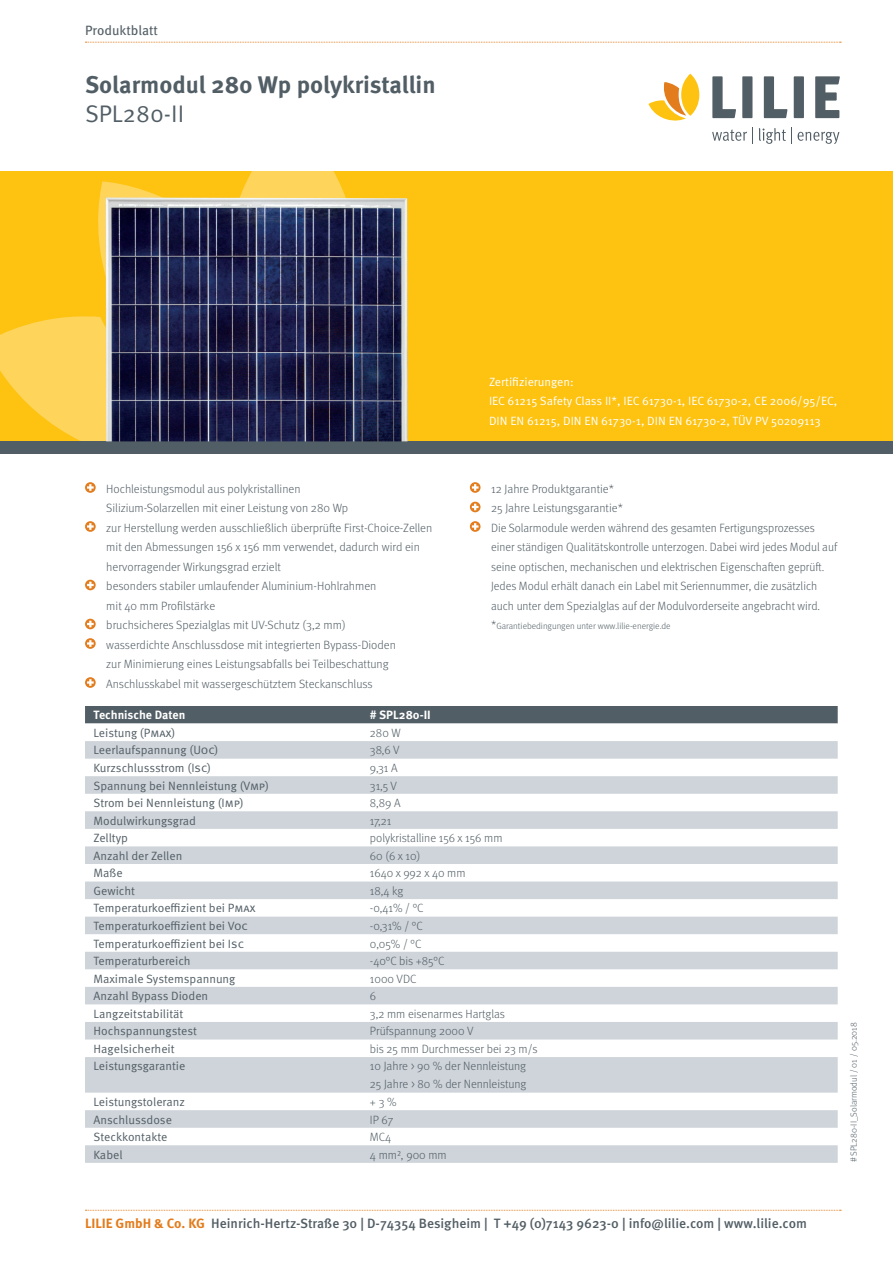
<style>
.page{position:relative;width:893px;height:1263px;background:#fff}
.page>*{position:absolute;margin:0;border:0;box-sizing:border-box;transform-origin:0 0}
.t1{font:700 24px "Meta OT";color:#525e65}
.t2{font:24px "Meta OT Norm";color:#525e65}
.t3{font:500 13.5px "Meta OT";color:#525e65}
.t4{font:13.5px "Meta OT";color:#525e65}
.t5{font:300 12px/19.5px "Meta OT";color:#525e65}
.t6{font:12px "Meta OT Norm";color:#525e65}
.t7{font:12px/19.5px "Meta OT Norm";color:#fff}
.t8{font:700 12px "Meta OT";color:#fff}
.t9{font:300 9px "Meta OT";color:#525e65}
.s1{font-size:12px}
.s2{font-weight:700;color:#e37c1c}
</style>
<div class="page">
<svg style="left:85px;top:482px;width:11px;height:11px"></svg>
<svg style="left:87px;top:484px;width:7px;height:7px"></svg>
<svg style="left:85px;top:521px;width:11px;height:11px"></svg>
<svg style="left:87px;top:523px;width:7px;height:7px"></svg>
<svg style="left:85px;top:580px;width:11px;height:10px"></svg>
<svg style="left:87px;top:582px;width:7px;height:6px"></svg>
<svg style="left:85px;top:619px;width:11px;height:10px"></svg>
<svg style="left:87px;top:621px;width:7px;height:6px"></svg>
<svg style="left:85px;top:638px;width:11px;height:11px"></svg>
<svg style="left:87px;top:640px;width:7px;height:7px"></svg>
<svg style="left:85px;top:677px;width:11px;height:11px"></svg>
<svg style="left:87px;top:679px;width:7px;height:7px"></svg>
<svg style="left:470px;top:482px;width:10px;height:11px"></svg>
<svg style="left:472px;top:484px;width:6px;height:7px"></svg>
<svg style="left:470px;top:502px;width:10px;height:10px"></svg>
<svg style="left:472px;top:504px;width:6px;height:6px"></svg>
<svg style="left:470px;top:521px;width:10px;height:11px"></svg>
<svg style="left:472px;top:523px;width:6px;height:7px"></svg>
<div style="left:85px;top:706px;width:753px;height:17px;background:#525e65"></div>
<svg style="left:85px;top:741px;width:753px;height:422px;fill:#ced4d9"></svg>
<div style="left:0;top:171px;width:893px;height:276px;background:#fec210"></div>
<svg style="left:85px;top:42px;width:756px;height:1px"></svg>
<svg style="left:712px;top:128px;width:41px;height:16px"></svg>
<svg style="left:759px;top:128px;width:33px;height:16px"></svg>
<svg style="left:798px;top:132px;width:41px;height:12px"></svg>
<svg style="left:648px;top:74px;width:51px;height:47px"></svg>
<div style="left:794px;top:76px;width:10px;height:42px;background:#525e65"></div>
<svg style="left:764px;top:76px;width:23px;height:42px"></svg>
<div style="left:742px;top:76px;width:10px;height:42px;background:#525e65"></div>
<svg style="left:712px;top:76px;width:24px;height:42px"></svg>
<svg style="left:815px;top:76px;width:25px;height:42px"></svg>
<svg style="left:85px;top:1210px;width:756px;height:1px"></svg>
<svg style="left:0;top:171px;width:346px;height:270px"></svg>
<div style="left:0;top:441px;width:893px;height:13px;background:#525e65"></div>
<img style="left:106px;top:197px;width:302px;height:244px">
<p class="t4" style="left:85px;top:22px;width:74px">Produktblatt</p>
<h1 class="t1" style="left:85px;top:69px;width:352px">Solarmodul 280 Wp polykristallin</h1>
<h1 class="t2" style="left:85px;top:100px;width:101px">SPL280-II</h1>
<p class="t7" style="left:489px;top:372px;width:350px">Zertifizierungen:<br>IEC 61215 Safety Class II*, IEC 61730-1, IEC 61730-2, CE 2006/95/EC,<br>DIN EN 61215, DIN EN 61730-1, DIN EN 61730-2, TÜV PV 50209113</p>
<p class="t5" style="left:106px;top:479px;width:327px">Hochleistungsmodul aus polykristallinen<br>Silizium-Solarzellen mit einer Leistung von 280 Wp<br>zur Herstellung werden ausschließlich überprüfte First-Choice-Zellen mit den Abmessungen 156 x 156 mm verwendet, dadurch wird ein hervorragender Wirkungsgrad erzielt<br>besonders stabiler umlaufender Aluminium-Hohlrahmen<br>mit 40 mm Profilstärke<br>bruchsicheres Spezialglas mit UV-Schutz (3,2 mm)<br>wasserdichte Anschlussdose mit integrierten Bypass-Dioden<br>zur Minimierung eines Leistungsabfalls bei Teilbeschattung Anschlusskabel mit wassergeschütztem Steckanschluss</p>
<p class="t5" style="left:491px;top:479px;width:347px">12 Jahre Produktgarantie*<br>25 Jahre Leistungsgarantie*<br>Die Solarmodule werden während des gesamten Fertigungsprozesses einer ständigen Qualitätskontrolle unterzogen. Dabei wird jedes Modul auf seine optischen, mechanischen und elektrischen Eigenschaften geprüft.<br>Jedes Modul erhält danach ein Label mit Seriennummer, die zusätzlich auch unter dem Spezialglas auf der Modulvorderseite angebracht wird.</p>
<p class="t9" style="left:491px;top:621px;width:181px"><span class="s1">*</span>Garantiebedingungen unter www.lilie-energie.de</p>
<p class="t8" style="left:94px;top:707px;width:93px">Technische Daten</p>
<p class="t8" style="left:370px;top:707px;width:62px"># SPL280-II</p>
<p class="t6" style="left:94px;top:725px;width:83px">Leistung (Pmax)</p>
<p class="t5" style="left:370px;top:723px;width:32px">280 W</p>
<p class="t6" style="left:94px;top:743px;width:126px">Leerlaufspannung (Uoc)</p>
<p class="t5" style="left:370px;top:741px;width:31px">38,6 V</p>
<p class="t6" style="left:94px;top:760px;width:119px">Kurzschlussstrom (Isc)</p>
<p class="t5" style="left:370px;top:758px;width:29px">9,31 A</p>
<p class="t6" style="left:94px;top:778px;width:177px">Spannung bei Nennleistung (Vmp)</p>
<p class="t5" style="left:370px;top:776px;width:29px">31,5 V</p>
<p class="t6" style="left:94px;top:796px;width:152px">Strom bei Nennleistung (Imp)</p>
<p class="t5" style="left:370px;top:793px;width:32px">8,89 A</p>
<p class="t6" style="left:94px;top:813px;width:104px">Modulwirkungsgrad</p>
<p class="t5" style="left:370px;top:811px;width:23px">17,21</p>
<p class="t6" style="left:94px;top:831px;width:36px">Zelltyp</p>
<p class="t5" style="left:370px;top:828px;width:134px">polykristalline 156 x 156 mm</p>
<p class="t6" style="left:94px;top:848px;width:90px">Anzahl der Zellen</p>
<p class="t5" style="left:370px;top:846px;width:52px">60 (6 x 10)</p>
<p class="t6" style="left:94px;top:866px;width:31px">Maße</p>
<p class="t5" style="left:370px;top:864px;width:97px">1640 x 992 x 40 mm</p>
<p class="t6" style="left:94px;top:883px;width:43px">Gewicht</p>
<p class="t5" style="left:370px;top:881px;width:35px">18,4 kg</p>
<p class="t6" style="left:94px;top:901px;width:164px">Temperaturkoeffizient bei Pmax</p>
<p class="t5" style="left:370px;top:899px;width:55px">-0,41% / °C</p>
<p class="t6" style="left:94px;top:918px;width:156px">Temperaturkoeffizient bei Voc</p>
<p class="t5" style="left:370px;top:916px;width:54px">-0,31% / °C</p>
<p class="t6" style="left:94px;top:936px;width:152px">Temperaturkoeffizient bei Isc</p>
<p class="t5" style="left:370px;top:934px;width:53px">0,05% / °C</p>
<p class="t6" style="left:94px;top:954px;width:99px">Temperaturbereich</p>
<p class="t5" style="left:370px;top:951px;width:76px">-40°C bis +85°C</p>
<p class="t6" style="left:94px;top:971px;width:143px">Maximale Systemspannung</p>
<p class="t5" style="left:370px;top:969px;width:48px">1000 VDC</p>
<p class="t6" style="left:94px;top:989px;width:116px">Anzahl Bypass Dioden</p>
<p class="t5" style="left:370px;top:986px;width:8px">6</p>
<p class="t6" style="left:94px;top:1006px;width:91px">Langzeitstabilität</p>
<p class="t5" style="left:370px;top:1004px;width:137px">3,2 mm eisenarmes Hartglas</p>
<p class="t6" style="left:94px;top:1024px;width:105px">Hochspannungstest</p>
<p class="t5" style="left:370px;top:1021px;width:105px">Prüfspannung 2000 V</p>
<p class="t6" style="left:94px;top:1041px;width:83px">Hagelsicherheit</p>
<p class="t5" style="left:370px;top:1039px;width:169px">bis 25 mm Durchmesser bei 23 m/s</p>
<p class="t6" style="left:94px;top:1059px;width:93px">Leistungsgarantie</p>
<p class="t5" style="left:370px;top:1057px;width:158px;line-height:18px">10 Jahre &gt; 90 % der Nennleistung<br>25 Jahre &gt; 80 % der Nennleistung</p>
<p class="t6" style="left:94px;top:1094px;width:93px">Leistungstoleranz</p>
<p class="t5" style="left:370px;top:1092px;width:28px">+ 3 %</p>
<p class="t6" style="left:94px;top:1112px;width:80px">Anschlussdose</p>
<p class="t5" style="left:370px;top:1110px;width:25px">IP 67</p>
<p class="t6" style="left:94px;top:1130px;width:75px">Steckkontakte</p>
<p class="t5" style="left:370px;top:1127px;width:23px">MC4</p>
<p class="t6" style="left:94px;top:1147px;width:31px">Kabel</p>
<p class="t5" style="left:370px;top:1145px;width:78px">4 mm², 900 mm</p>
<p class="t9" style="left:848px;top:1162px;width:141px;rotate:-90deg"># SPL280-II_Solarmodul / 01 / 05.2018</p>
<p class="t3" style="left:85px;top:1215px;width:723px"><span class="s2">LILIE GmbH &amp; Co. KG</span> Heinrich-Hertz-Straße 30 | D-74354 Besigheim | T +49 (0)7143 9623-0 | info@lilie.com | www.lilie.com</p>
</div>
